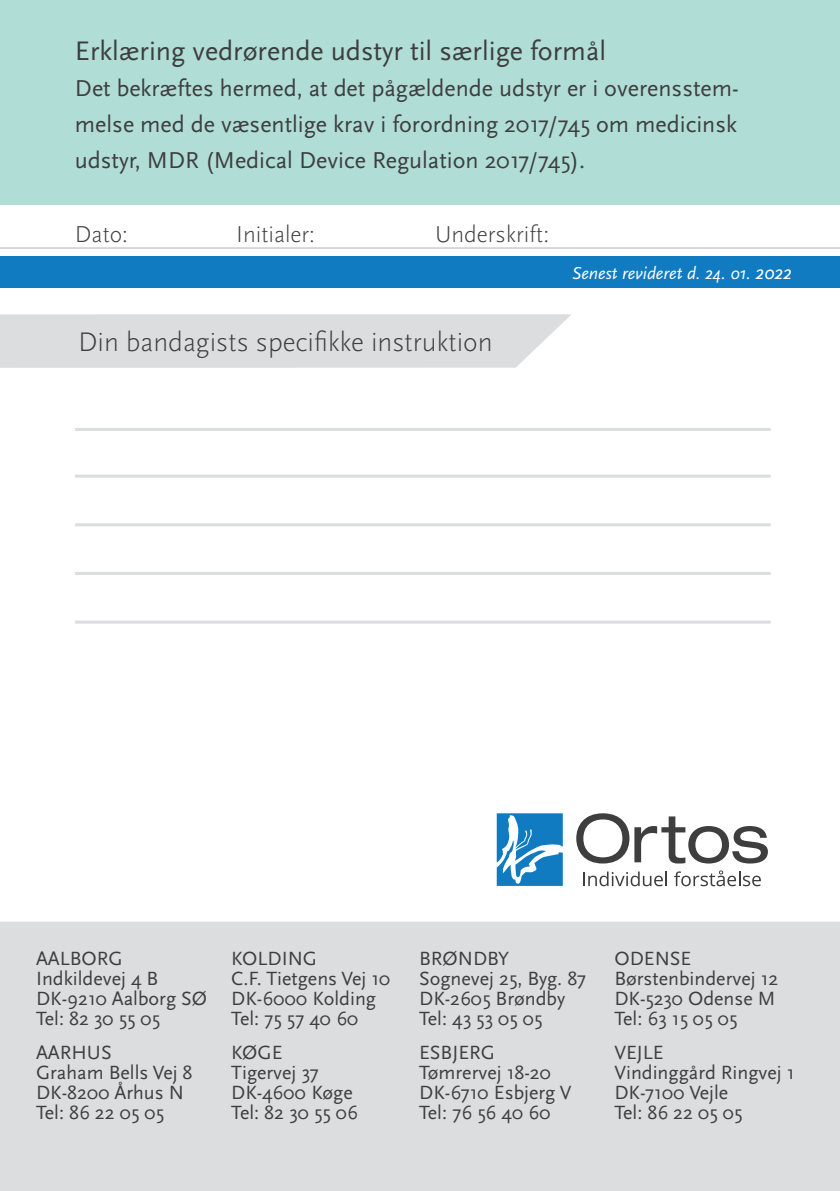
<style>
.page{position:relative;width:840px;height:1191px;background:#fff}
.page>*{position:absolute;margin:0;border:0;box-sizing:border-box;transform-origin:0 0}
.t1{font:28px "Scala Sans Pro";color:#3e3e3f}
.t2{font:300 28px "Scala Sans Pro";color:#3e3e3f}
.t3{font:24px/36px "Scala Sans Pro";color:#3e3e3f;text-align:justify}
.t4{font:300 24px "Scala Sans Pro";color:#3e3e3f}
.t5{font:20px/20px "Scala Sans Pro";color:#3e3e3f}
.t6{font:italic 18px "Scala Sans Pro";color:#fff}
.s1{font-size:20px}
</style>
<div class="page">
<div style="left:0;top:921px;width:839px;height:270px;background:#dcdddf"></div>
<div style="left:0;top:0;width:839px;height:204px;background:#b0ded6"></div>
<div style="left:0;top:256px;width:839px;height:31px;background:#107bc1"></div>
<svg style="left:0;top:314px;width:571px;height:54px;background:#dedee0"></svg>
<hr style="left:75px;top:428px;width:695px;height:3px;background:#dcdddf">
<hr style="left:0;top:247px;width:839px;height:1px;background:#3e3e3f">
<hr style="left:75px;top:474px;width:695px;height:3px;background:#dcdddf">
<hr style="left:75px;top:523px;width:695px;height:3px;background:#dcdddf">
<hr style="left:75px;top:572px;width:695px;height:3px;background:#dcdddf">
<hr style="left:75px;top:620px;width:695px;height:3px;background:#dcdddf">
<svg style="left:576px;top:813px;width:191px;height:50px"></svg>
<svg style="left:583px;top:871px;width:83px;height:15px"></svg>
<svg style="left:674px;top:870px;width:86px;height:16px"></svg>
<svg style="left:496px;top:813px;width:66px;height:73px"></svg>
<p class="t1" style="left:75px;top:35px;width:532px">Erklæring vedrørende udstyr til særlige formål</p>
<p class="t3" style="left:75px;top:70px;width:665px">Det bekræftes hermed, at det pågældende udstyr er i overensstem&shy;melse med de væsentlige krav i forordning 2017/745 om medicinsk udstyr, MDR (Medical Device Regulation 2017/745).</p>
<p class="t4" style="left:75px;top:220px;width:55px">Dato:</p>
<p class="t4" style="left:236px;top:220px;width:80px">Initialer:</p>
<p class="t4" style="left:435px;top:220px;width:115px">Underskrift:</p>
<p class="t2" style="left:78px;top:326px;width:416px">Din bandagists specifikke instruktion</p>
<p class="t6" style="left:571px;top:263px;width:221px">Senest revideret d. 24. 01. <span class="s1">2022</span></p>
<p class="t5" style="left:36px;top:948px;width:88px">AALBORG</p>
<p class="t5" style="left:36px;top:968px;width:124px">Indkildevej 4 B</p>
<p class="t5" style="left:36px;top:988px;width:172px">DK-9210 Aalborg SØ</p>
<p class="t5" style="left:36px;top:1008px;width:125px">Tel: 82 30 55 05</p>
<p class="t5" style="left:36px;top:1042px;width:77px">AARHUS</p>
<p class="t5" style="left:36px;top:1062px;width:158px">Graham Bells Vej 8</p>
<p class="t5" style="left:36px;top:1082px;width:149px">DK-8200 Århus N</p>
<p class="t5" style="left:36px;top:1102px;width:129px">Tel: 86 22 05 05</p>
<p class="t5" style="left:231px;top:948px;width:87px">KOLDING</p>
<p class="t5" style="left:231px;top:968px;width:161px">C.F. Tietgens Vej 10</p>
<p class="t5" style="left:231px;top:988px;width:146px">DK-6000 Kolding</p>
<p class="t5" style="left:231px;top:1008px;width:129px">Tel: 75 57 40 60</p>
<p class="t5" style="left:231px;top:1042px;width:53px">KØGE</p>
<p class="t5" style="left:231px;top:1062px;width:89px">Tigervej 37</p>
<p class="t5" style="left:231px;top:1082px;width:123px">DK-4600 Køge</p>
<p class="t5" style="left:231px;top:1102px;width:128px">Tel: 82 30 55 06</p>
<p class="t5" style="left:419px;top:948px;width:91px">BRØNDBY</p>
<p class="t5" style="left:419px;top:968px;width:168px">Sognevej 25, Byg. 87</p>
<p class="t5" style="left:419px;top:988px;width:147px">DK-2605 Brøndby</p>
<p class="t5" style="left:419px;top:1008px;width:125px">Tel: 43 53 05 05</p>
<p class="t5" style="left:419px;top:1042px;width:77px">ESBJERG</p>
<p class="t5" style="left:419px;top:1062px;width:133px">Tømrervej 18-20</p>
<p class="t5" style="left:419px;top:1082px;width:154px">DK-6710 Esbjerg V</p>
<p class="t5" style="left:419px;top:1102px;width:133px">Tel: 76 56 40 60</p>
<p class="t5" style="left:614px;top:948px;width:78px">ODENSE</p>
<p class="t5" style="left:614px;top:968px;width:165px">Børstenbindervej 12</p>
<p class="t5" style="left:614px;top:988px;width:162px">DK-5230 Odense M</p>
<p class="t5" style="left:614px;top:1008px;width:124px">Tel: 63 15 05 05</p>
<p class="t5" style="left:614px;top:1042px;width:182px">VEJLE<br>Vindinggård Ringvej 1<br>DK-7100 Vejle</p>
<p class="t5" style="left:614px;top:1102px;width:129px">Tel: 86 22 05 05</p>
</div>
